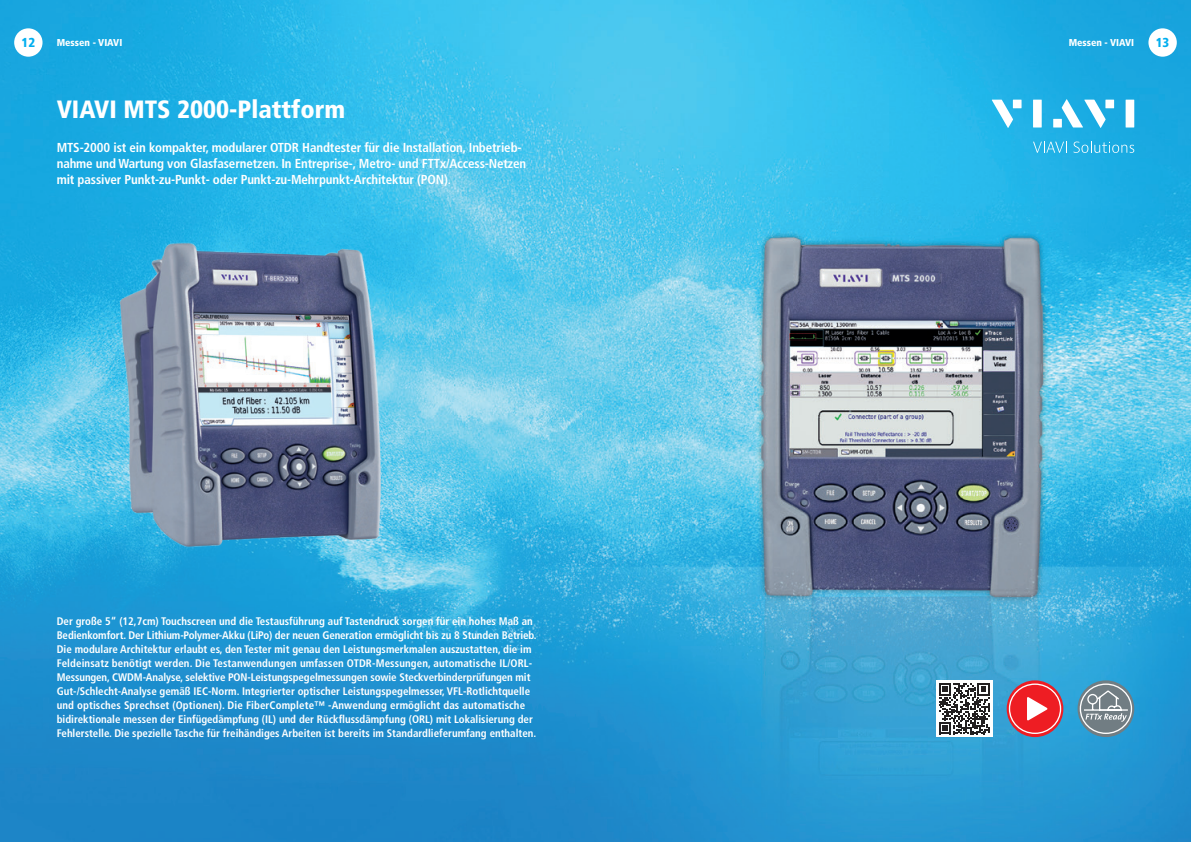
<style>
.page{position:relative;width:1191px;height:842px;background:#fff}
.page>*{position:absolute;margin:0;border:0;box-sizing:border-box;transform-origin:0 0}
.t1{font:900 condensed 25px "Frutiger LT Std";color:#fff}
.t2{font:700 condensed 13px/16px "Frutiger LT Std";letter-spacing:-.01em;color:#fff}
.t3{font:900 condensed 13px "Frutiger LT Std";color:#00aeef}
.t4{font:700 condensed 11px/14px "Frutiger LT Std";color:#fff}
.t5{font:900 condensed 10px "Frutiger LT Std";color:#fff}
.s1{font-weight:400}
</style>
<div class="page">
<img style="left:0;top:0;width:1191px;height:842px">
<div style="left:14px;top:28px;width:29px;height:29px;background:#fff;border-radius:50%"></div>
<div style="left:1148px;top:28px;width:28px;height:29px;background:#fff;border-radius:50%"></div>
<div style="left:935px;top:680px;width:57px;height:57px;background:#fff"></div>
<svg style="left:939px;top:683px;width:50px;height:51px"></svg>
<svg style="left:1006px;top:680px;width:57px;height:57px;fill:#ee1d23"></svg>
<div style="left:1008px;top:683px;width:53px;height:51px;border:1px solid #fff;border-radius:50%"></div>
<svg style="left:1027px;top:697px;width:20px;height:24px"></svg>
<svg style="left:991px;top:100px;width:22px;height:28px"></svg>
<div style="left:1013px;top:100px;width:8px;height:8px;background:#fff"></div>
<div style="left:1033px;top:100px;width:8px;height:27px;background:#fff"></div>
<div style="left:1105px;top:100px;width:9px;height:8px;background:#fff"></div>
<div style="left:1125px;top:100px;width:9px;height:27px;background:#fff"></div>
<svg style="left:1061px;top:99px;width:44px;height:29px"></svg>
<div style="left:1053px;top:119px;width:8px;height:8px;background:#fff"></div>
<svg style="left:1033px;top:142px;width:34px;height:11px"></svg>
<svg style="left:1073px;top:141px;width:61px;height:12px"></svg>
<img style="left:105px;top:234px;width:299px;height:325px">
<svg style="left:1077px;top:680px;width:57px;height:57px"></svg>
<div style="left:1079px;top:683px;width:53px;height:51px;border:1px solid #fff;border-radius:50%"></div>
<svg style="left:1082px;top:689px;width:47px;height:33px"></svg>
<p class="t3" style="left:22px;top:35px;width:15px">12</p>
<p class="t3" style="left:1155px;top:35px;width:15px">13</p>
<p class="t5" style="left:57px;top:37px;width:67px">Messen - VIAVI</p>
<p class="t5" style="left:1068px;top:37px;width:67px">Messen - VIAVI</p>
<h1 class="t1" style="left:57px;top:94px;width:290px">VIAVI MTS 2000-Plattform</h1>
<p class="t2" style="left:57px;top:139px;width:471px">MTS-2000 ist ein kompakter, modularer OTDR Handtester für die Installation, Inbetrieb&shy;nahme und Wartung von Glasfasernetzen. In Entreprise-, Metro- und FTTx/Access-Netzen mit passiver Punkt-zu-Punkt- oder Punkt-zu-Mehrpunkt-Architektur (PON)<span class="s1">.</span></p>
<p class="t4" style="left:57px;top:614px;width:481px">Der große 5“ (12,7cm) Touchscreen und die Testausführung auf Tastendruck sorgen für ein hohes Maß an Bedienkomfort. Der Lithium-Polymer-Akku (LiPo) der neuen Generation ermöglicht bis zu 8 Stunden Betrieb.<br>Die modulare Architektur erlaubt es, den Tester mit genau den Leistungsmerkmalen auszustatten, die im Feldeinsatz benötigt werden. Die Testanwendungen umfassen OTDR-Messungen, automatische IL/ORL-Messungen, CWDM-Analyse, selektive PON-Leistungspegelmessungen sowie Steckverbinderprüfungen mit Gut-/Schlecht-Analyse gemäß IEC-Norm. Integrierter optischer Leistungspegelmesser, VFL-Rotlichtquelle und optisches Sprechset (Optionen). Die FiberComplete™ -Anwendung ermöglicht das automatische bidirektionale messen der Einfügedämpfung (IL) und der Rückflussdämpfung (ORL) mit Lokalisierung der Fehlerstelle. Die spezielle Tasche für freihändiges Arbeiten ist bereits im Standardlieferumfang enthalten.</p>
</div>
